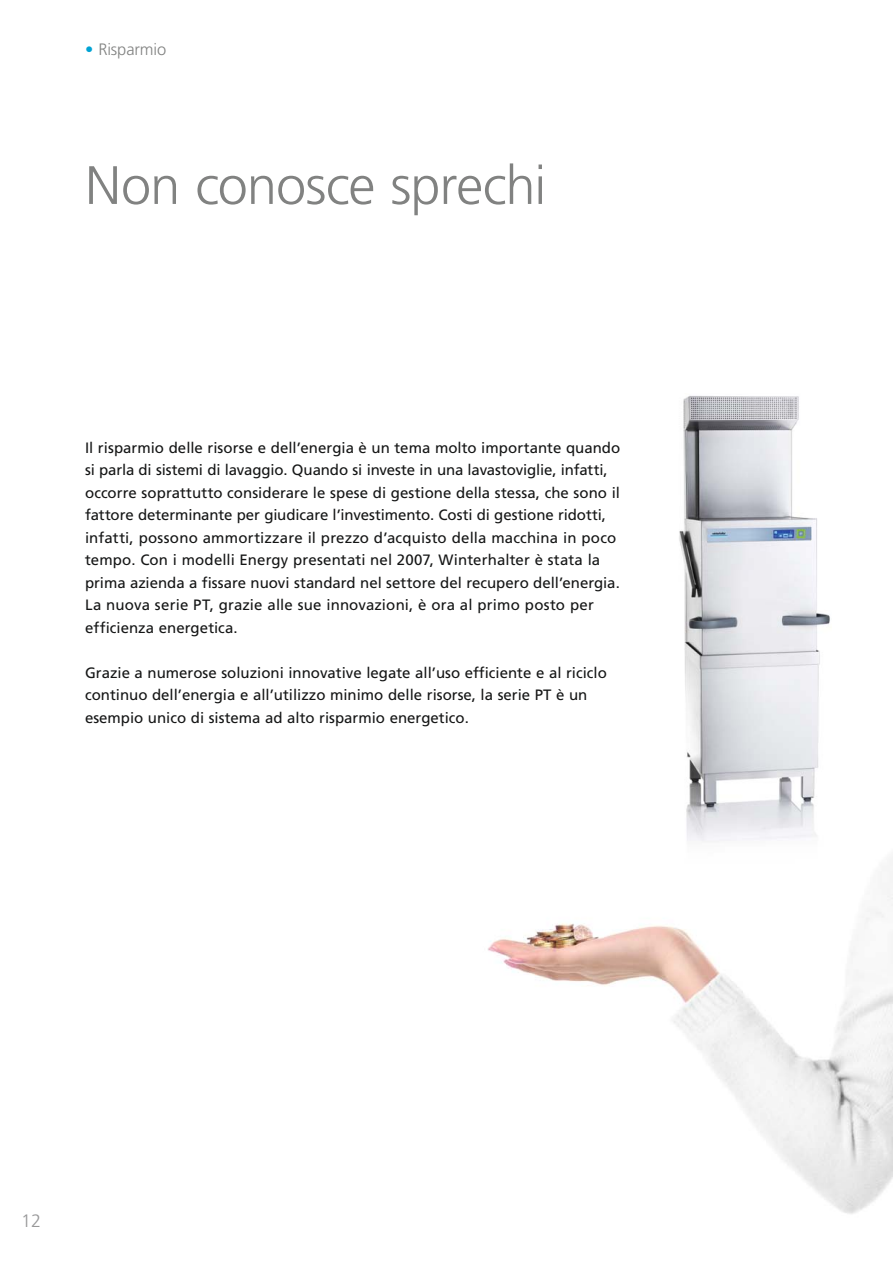
<style>
.page{position:relative;width:893px;height:1263px;background:#fff}
.page>*{position:absolute;margin:0;border:0;box-sizing:border-box;transform-origin:0 0}
.t1{font:300 54px "Frutiger";letter-spacing:-.015em;color:#818281}
.t2{font:300 18px "Frutiger";color:#989899}
.t3{font:300 16.5px "Frutiger";letter-spacing:-.005em;color:#818281}
.t4{font:15px/22.5px "Frutiger";color:#151616}
.s1{color:#00a3d4}
</style>
<div class="page">
<img style="left:488px;top:857px;width:405px;height:357px">
<img style="left:674px;top:396px;width:158px;height:471px">
<p class="t3" style="left:85px;top:43px;width:83px"><span class="s1">•</span> Risparmio</p>
<h1 class="t1" style="left:85px;top:163px;width:463px">Non conosce sprechi</h1>
<p class="t4" style="left:85px;top:437px;width:537px">Il risparmio delle risorse e dell’energia è un tema molto importante quando si parla di sistemi di lavaggio. Quando si investe in una lavastoviglie, infatti, occorre soprattutto considerare le spese di gestione della stessa, che sono il fattore determinante per giudicare l’investimento. Costi di gestione ridotti, infatti, possono ammortizzare il prezzo d’acquisto della macchina in poco tempo. Con i modelli Energy presentati nel 2007, Winterhalter è stata la prima azienda a fissare nuovi standard nel settore del recupero dell’energia.<br>La nuova serie PT, grazie alle sue innovazioni, è ora al primo posto per efficienza energetica.</p>
<p class="t4" style="left:85px;top:662px;width:523px">Grazie a numerose soluzioni innovative legate all’uso efficiente e al riciclo continuo dell’energia e all’utilizzo minimo delle risorse, la serie PT è un esempio unico di sistema ad alto risparmio energetico.</p>
<p class="t2" style="left:21px;top:1213px;width:22px">12</p>
</div>
